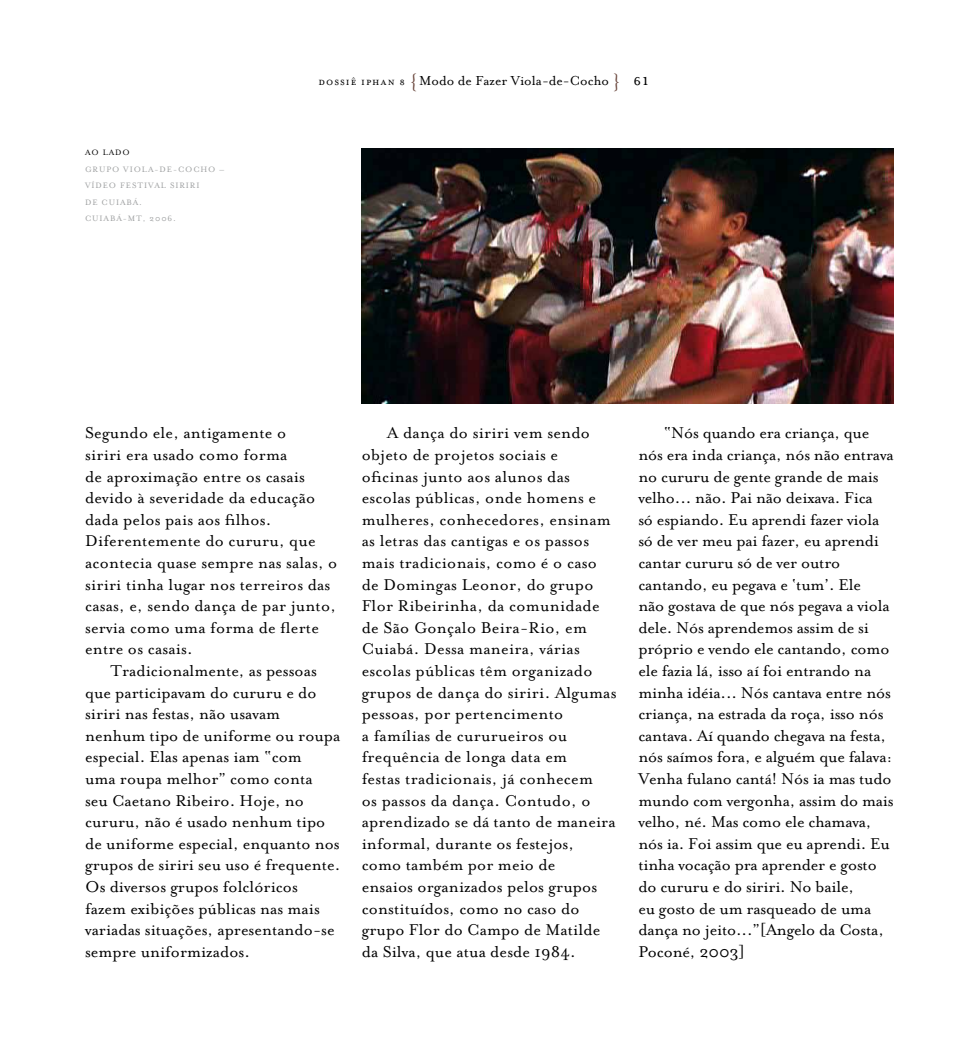
<style>
.page{position:relative;width:966px;height:1063px;background:#fff}
.page>*{position:absolute;margin:0;border:0;box-sizing:border-box;transform-origin:0 0}
.t1{font:18px/21.6px "Mrs Eaves Roman";color:#000}
.t2{font:15px "Mrs Eaves Roman";color:#000}
.t3{font:9px "Mrs Eaves Roman";letter-spacing:.1em;color:#9c9e9f}
.t4{font:9px "Mrs Eaves Roman";color:#000}
.s1{font-family:"Mrs Eaves Small Caps";font-size:12px}
.s2{font-family:"Adobe Garamond Pro";font-size:21px;color:#6b483e}
.s3{font-family:"Mrs Eaves Small Caps";font-size:18px}
</style>
<div class="page">
<img style="left:361px;top:149px;width:532px;height:255px">
<p class="t4" style="left:85px;top:148px;width:26px">ao lado</p>
<p class="t3" style="left:85px;top:164px;width:52px">Grupo Viola</p>
<p class="t3" style="left:154px;top:164px;width:39px">-de-Cocho</p>
<p class="t3" style="left:219px;top:164px;width:6px">–</p>
<p class="t3" style="left:85px;top:181px;width:18px">Vídeo</p>
<p class="t3" style="left:120px;top:181px;width:13px">Festival</p>
<p class="t3" style="left:170px;top:181px;width:12px">Siriri</p>
<p class="t3" style="left:85px;top:197px;width:37px">de Cuiab</p>
<p class="t3" style="left:133px;top:197px;width:11px">á.</p>
<p class="t3" style="left:85px;top:214px;width:21px">Cuiab</p>
<p class="t3" style="left:116px;top:214px;width:61px">á-MT, 2006.</p>
<p class="t2" style="left:318px;top:72px;width:333px"><span class="s1">dossiê iphan 8</span> <span class="s2">{</span>Modo de Fazer Viola-de-Cocho <span class="s2">}</span> <span class="s3">61</span></p>
<p class="t1" style="left:85px;top:422px;width:254px">Segundo ele, antigamente o<br>siriri era usado como forma<br>de aproximação entre os casais devido à severidade da educação dada pelos pais aos filhos.<br>Diferentemente do cururu, que acontecia quase sempre nas salas, o siriri tinha lugar nos terreiros das casas, e, sendo dança de par junto, servia como uma forma de flerte entre os casais.</p>
<p class="t1" style="left:85px;top:660px;width:257px;text-indent:26px">Tradicionalmente, as pessoas que participavam do cururu e do siriri nas festas, não usavam nenhum tipo de uniforme ou roupa especial. Elas apenas iam “com<br>uma roupa melhor” como conta<br>seu Caetano Ribeiro. Hoje, no cururu, não é usado nenhum tipo de uniforme especial, enquanto nos grupos de siriri seu uso é frequente.<br>Os diversos grupos folclóricos fazem exibições públicas nas mais variadas situações, apresentando-se sempre uniformizados.</p>
<p class="t1" style="left:361px;top:422px;width:256px;text-indent:26px">A dança do siriri vem sendo objeto de projetos sociais e oficinas junto aos alunos das escolas públicas, onde homens e mulheres, conhecedores, ensinam as letras das cantigas e os passos mais tradicionais, como é o caso de Domingas Leonor, do grupo<br>Flor Ribeirinha, da comunidade de São Gonçalo Beira-Rio, em<br>Cuiabá. Dessa maneira, várias escolas públicas têm organizado grupos de dança do siriri. Algumas pessoas, por pertencimento<br>a famílias de cururueiros ou frequência de longa data em<br>festas tradicionais, já conhecem<br>os passos da dança. Contudo, o aprendizado se dá tanto de maneira informal, durante os festejos, como também por meio de<br>ensaios organizados pelos grupos constituídos, como no caso do grupo Flor do Campo de Matilde da Silva, que atua desde 1984.</p>
<p class="t1" style="left:638px;top:422px;width:257px;text-indent:26px">“Nós quando era criança, que nós era inda criança, nós não entrava no cururu de gente grande de mais velho... não. Pai não deixava. Fica<br>só espiando. Eu aprendi fazer viola só de ver meu pai fazer, eu aprendi cantar cururu só de ver outro cantando, eu pegava e ‘tum’. Ele<br>não gostava de que nós pegava a viola dele. Nós aprendemos assim de si próprio e vendo ele cantando, como ele fazia lá, isso aí foi entrando na minha idéia... Nós cantava entre nós criança, na estrada da roça, isso nós cantava. Aí quando chegava na festa, nós saímos fora, e alguém que falava:<br>Venha fulano cantá! Nós ia mas tudo mundo com vergonha, assim do mais velho, né. Mas como ele chamava, nós ia. Foi assim que eu aprendi. Eu tinha vocação pra aprender e gosto do cururu e do siriri. No baile,<br>eu gosto de um rasqueado de uma dança no jeito...”[Angelo da Costa,<br>Poconé, 2003]</p>
</div>
